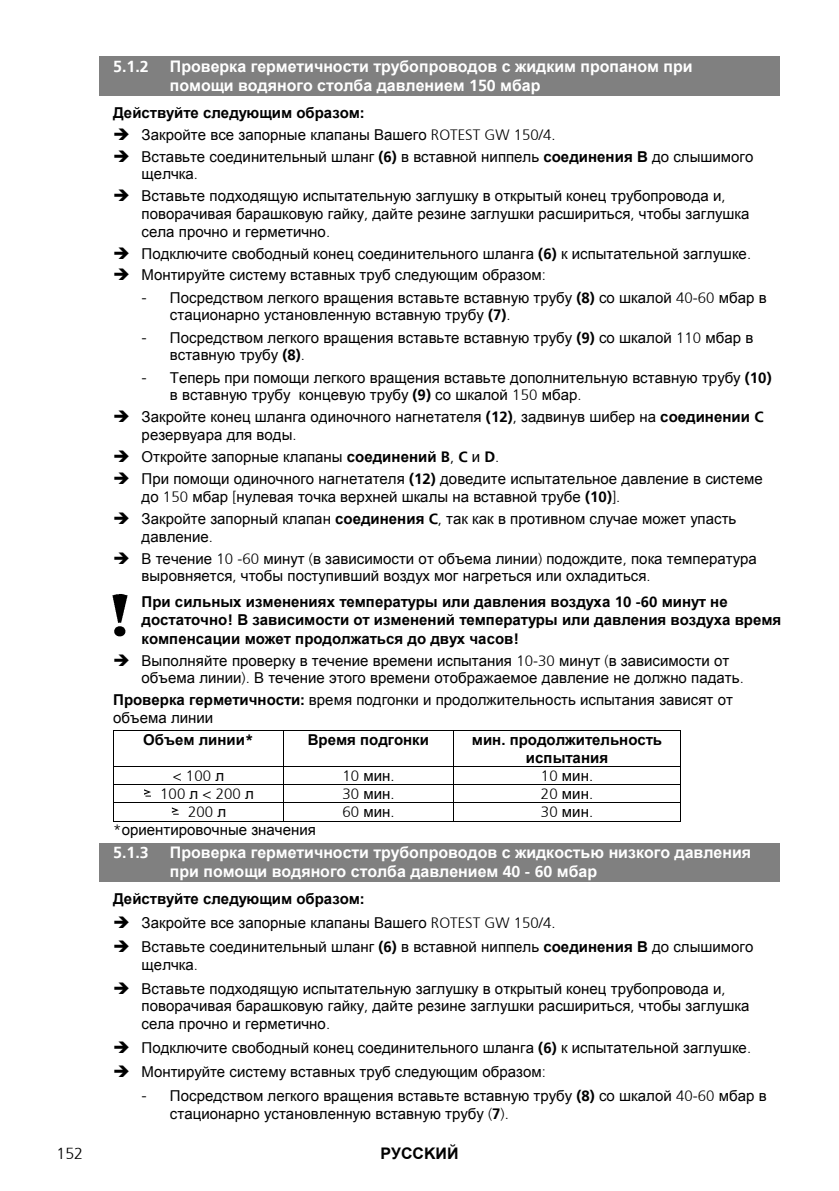
<style>
.page{position:relative;width:839px;height:1191px;background:#fff}
.page>*{position:absolute;margin:0;border:0;box-sizing:border-box;transform-origin:0 0}
.t1{font:700 16px/19.2px "Arial";color:#fff}
.t2{font:300 16px "Frutiger 45";color:#fff}
.t3{font:700 16px "Arial";color:#000}
.t4{font:300 16px "Frutiger 45";color:#000}
.t5{font:15px/22px "Arial";color:#000}
.t6{font:700 15px/18.2px "Arial";color:#000}
.t7{font:300 15px "Frutiger 45";letter-spacing:.005em;color:#000}
.s1{font-family:"Frutiger 45";font-weight:300}
.s2{font-weight:700}
.s3{font-family:"Frutiger 45";font-weight:300;font-size:16px}
.s4{font-family:"Arial";font-weight:400}
</style>
<div class="page">
<div style="left:99px;top:57px;width:680px;height:19px;background:#808080"></div>
<div style="left:99px;top:76px;width:680px;height:19px;background:#808080"></div>
<hr style="left:113px;top:730px;width:341px;height:1px;background:#000">
<hr style="left:454px;top:730px;width:226px;height:1px;background:#000">
<hr style="left:113px;top:730px;width:1px;height:36px;background:#000">
<hr style="left:283px;top:730px;width:1px;height:36px;background:#000">
<hr style="left:453px;top:730px;width:1px;height:36px;background:#000">
<hr style="left:680px;top:730px;width:1px;height:36px;background:#000">
<hr style="left:113px;top:766px;width:341px;height:1px;background:#000">
<hr style="left:454px;top:766px;width:226px;height:1px;background:#000">
<svg style="left:144px;top:789px;width:7px;height:8px"></svg>
<hr style="left:113px;top:784px;width:341px;height:1px;background:#000">
<hr style="left:454px;top:784px;width:226px;height:1px;background:#000">
<svg style="left:172px;top:807px;width:7px;height:8px"></svg>
<hr style="left:113px;top:803px;width:341px;height:1px;background:#000">
<hr style="left:454px;top:803px;width:226px;height:1px;background:#000">
<svg style="left:113px;top:767px;width:1px;height:54px"></svg>
<hr style="left:113px;top:821px;width:170px;height:1px;background:#000">
<svg style="left:283px;top:767px;width:1px;height:54px"></svg>
<hr style="left:283px;top:821px;width:170px;height:1px;background:#000">
<svg style="left:453px;top:767px;width:1px;height:54px"></svg>
<hr style="left:454px;top:821px;width:226px;height:1px;background:#000">
<svg style="left:680px;top:766px;width:1px;height:56px"></svg>
<div style="left:99px;top:843px;width:680px;height:19px;background:#808080"></div>
<div style="left:99px;top:862px;width:680px;height:19px;background:#808080"></div>
<img style="left:113px;top:594px;width:15px;height:43px">
<p class="t2" style="left:113px;top:57px;width:37px">5.1.2</p>
<p class="t1" style="left:170px;top:57px;width:524px">Проверка герметичности трубопроводов с жидким пропаном при помощи водяного столба давлением <span class="s1">150</span> мбар</p>
<p class="t5" style="left:142px;top:101px;width:613px;text-indent:-28px"><span class="s2">Действуйте следующим образом</span><span class="s1">:<br></span>Закройте все запорные клапаны Вашего <span class="s1">ROTEST GW 150/4.<br></span>Вставьте соединительный шланг <span class="s1">(6)</span> в вставной ниппель <span class="s2">соединения В</span> до слышимого</p>
<p class="t5" style="left:142px;top:163px;width:585px">щелчка<span class="s1">.<br></span>Вставьте подходящую испытательную заглушку в открытый конец трубопровода и<span class="s1">,</span></p>
<p class="t5" style="left:142px;top:205px;width:609px;line-height:17.6px">поворачивая барашковую гайку<span class="s1">,</span> дайте резине заглушки расшириться<span class="s1">,</span> чтобы заглушка села прочно и герметично<span class="s1">.</span></p>
<p class="t5" style="left:142px;top:242px;width:611px">Подключите свободный конец соединительного шланга <span class="s1">(6)</span> к испытательной заглушке<span class="s1">.<br></span>Монтируйте систему вставных труб следующим образом<span class="s1">:</span></p>
<p class="t5" style="left:170px;top:289px;width:598px;line-height:17.8px;text-indent:-28px"><span class="s3">-</span> Посредством легкого вращения вставьте вставную трубу <span class="s1">(8)</span> со шкалой <span class="s1">40-60</span> мбар в стационарно установленную вставную трубу <span class="s1">(7)</span><span class="s1">.</span></p>
<p class="t5" style="left:170px;top:328px;width:585px;line-height:17.8px;text-indent:-28px"><span class="s3">-</span> Посредством легкого вращения вставьте вставную трубу <span class="s1">(9)</span> со шкалой <span class="s1">110</span> мбар в вставную трубу <span class="s1">(8)</span><span class="s1">.</span></p>
<p class="t5" style="left:170px;top:368px;width:603px;line-height:17.8px;text-indent:-28px"><span class="s3">-</span> Теперь при помощи легкого вращения вставьте дополнительную вставную трубу <span class="s1">(10) </span>в вставную трубу концевую трубу <span class="s1">(9)</span> со шкалой <span class="s1">150</span> мбар<span class="s1">.</span></p>
<p class="t5" style="left:142px;top:408px;width:623px;line-height:17.6px">Закройте конец шланга одиночного нагнетателя <span class="s1">(12)</span><span class="s1">,</span> задвинув шибер на <span class="s2">соединении</span> <span class="s1">C </span>резервуара для воды<span class="s1">.</span></p>
<p class="t5" style="left:142px;top:446px;width:622px">Откройте запорные клапаны <span class="s2">соединений</span> <span class="s1">B</span><span class="s1">,</span> <span class="s1">C</span> и <span class="s1">D</span><span class="s1">.<br></span>При помощи одиночного нагнетателя <span class="s1">(12)</span> доведите испытательное давление в системе</p>
<p class="t5" style="left:142px;top:486px;width:596px">до <span class="s1">150</span> мбар <span class="s1">[</span>нулевая точка верхней шкалы на вставной трубе <span class="s1">(10)</span><span class="s1">].<br></span>Закройте запорный клапан <span class="s2">соединения</span> <span class="s1">C</span><span class="s1">,</span> так как в противном случае может упасть</p>
<p class="t5" style="left:142px;top:525px;width:616px">давление<span class="s1">.<br></span>В течение <span class="s1">10 -60</span> минут <span class="s1">(</span>в зависимости от объема линии<span class="s1">)</span> подождите<span class="s1">,</span> пока температура</p>
<p class="t5" style="left:142px;top:563px;width:587px;line-height:26px">выровняется<span class="s1">,</span> чтобы поступивший воздух мог нагреться или охладиться<span class="s1">.<br></span><span class="s2">При сильных изменениях температуры или давления воздуха</span> <span class="s1">10 -60</span> <span class="s2">минут не</span></p>
<p class="t6" style="left:142px;top:611px;width:641px">достаточно<span class="s1">!</span> В зависимости от изменений температуры или давления воздуха время компенсации может продолжаться до двух часов<span class="s1">!</span></p>
<p class="t5" style="left:142px;top:651px;width:603px;line-height:17.6px">Выполняйте проверку в течение времени испытания <span class="s1">10-30</span> минут <span class="s1">(</span>в зависимости от объема линии<span class="s1">).</span> В течение этого времени отображаемое давление не должно падать<span class="s1">.</span></p>
<p class="t5" style="left:113px;top:691px;width:621px;line-height:17.6px"><span class="s2">Проверка герметичности</span><span class="s1">:</span> время подгонки и продолжительность испытания зависят от объема линии</p>
<p class="t6" style="left:143px;top:731px;width:112px">Объем линии<span class="s1">*</span></p>
<p class="t6" style="left:308px;top:731px;width:123px">Время подгонки</p>
<p class="t6" style="left:472px;top:731px;width:192px;text-align:center">мин<span class="s1">.</span> продолжительность испытания</p>
<p class="t7" style="left:173px;top:767px;width:53px">&lt; 100 <span class="s4">л</span></p>
<p class="t7" style="left:342px;top:767px;width:54px">10 <span class="s4">мин</span>.</p>
<p class="t7" style="left:541px;top:767px;width:54px">10 <span class="s4">мин</span>.</p>
<p class="t7" style="left:160px;top:785px;width:95px">100 <span class="s4">л</span> &lt; 200 <span class="s4">л</span></p>
<p class="t7" style="left:342px;top:785px;width:54px">30 <span class="s4">мин</span>.</p>
<p class="t7" style="left:541px;top:785px;width:54px">20 <span class="s4">мин</span>.</p>
<p class="t7" style="left:188px;top:803px;width:40px">200 <span class="s4">л</span></p>
<p class="t7" style="left:342px;top:803px;width:54px">60 <span class="s4">мин</span>.</p>
<p class="t7" style="left:541px;top:803px;width:54px">30 <span class="s4">мин</span>.</p>
<p class="t5" style="left:113px;top:819px;width:204px"><span class="s1">*</span>ориентировочные значения</p>
<p class="t2" style="left:113px;top:843px;width:37px">5.1.3</p>
<p class="t1" style="left:170px;top:843px;width:582px">Проверка герметичности трубопроводов с жидкостью низкого давления при помощи водяного столба давлением <span class="s1">40 - 60</span> мбар</p>
<p class="t5" style="left:142px;top:886px;width:613px;line-height:24px;text-indent:-28px"><span class="s2">Действуйте следующим образом</span><span class="s1">:<br></span>Закройте все запорные клапаны Вашего <span class="s1">ROTEST GW 150/4.<br></span>Вставьте соединительный шланг <span class="s1">(6)</span> в вставной ниппель <span class="s2">соединения В</span> до слышимого</p>
<p class="t5" style="left:142px;top:952px;width:585px;line-height:24px">щелчка<span class="s1">.<br></span>Вставьте подходящую испытательную заглушку в открытый конец трубопровода и<span class="s1">,</span></p>
<p class="t5" style="left:142px;top:997px;width:609px;line-height:17.6px">поворачивая барашковую гайку<span class="s1">,</span> дайте резине заглушки расшириться<span class="s1">,</span> чтобы заглушка села прочно и герметично<span class="s1">.</span></p>
<p class="t5" style="left:142px;top:1035px;width:611px;line-height:24px">Подключите свободный конец соединительного шланга <span class="s1">(6)</span> к испытательной заглушке<span class="s1">.<br></span>Монтируйте систему вставных труб следующим образом<span class="s1">:</span></p>
<p class="t5" style="left:170px;top:1087px;width:598px;line-height:17.8px;text-indent:-28px"><span class="s3">-</span> Посредством легкого вращения вставьте вставную трубу <span class="s1">(8)</span> со шкалой <span class="s1">40-60</span> мбар в стационарно установленную вставную трубу <span class="s1">(</span><span class="s1">7</span><span class="s1">).</span></p>
<p class="t4" style="left:56px;top:1144px;width:28px">152</p>
<p class="t3" style="left:380px;top:1144px;width:80px">PУCCKИЙ</p>
</div>
